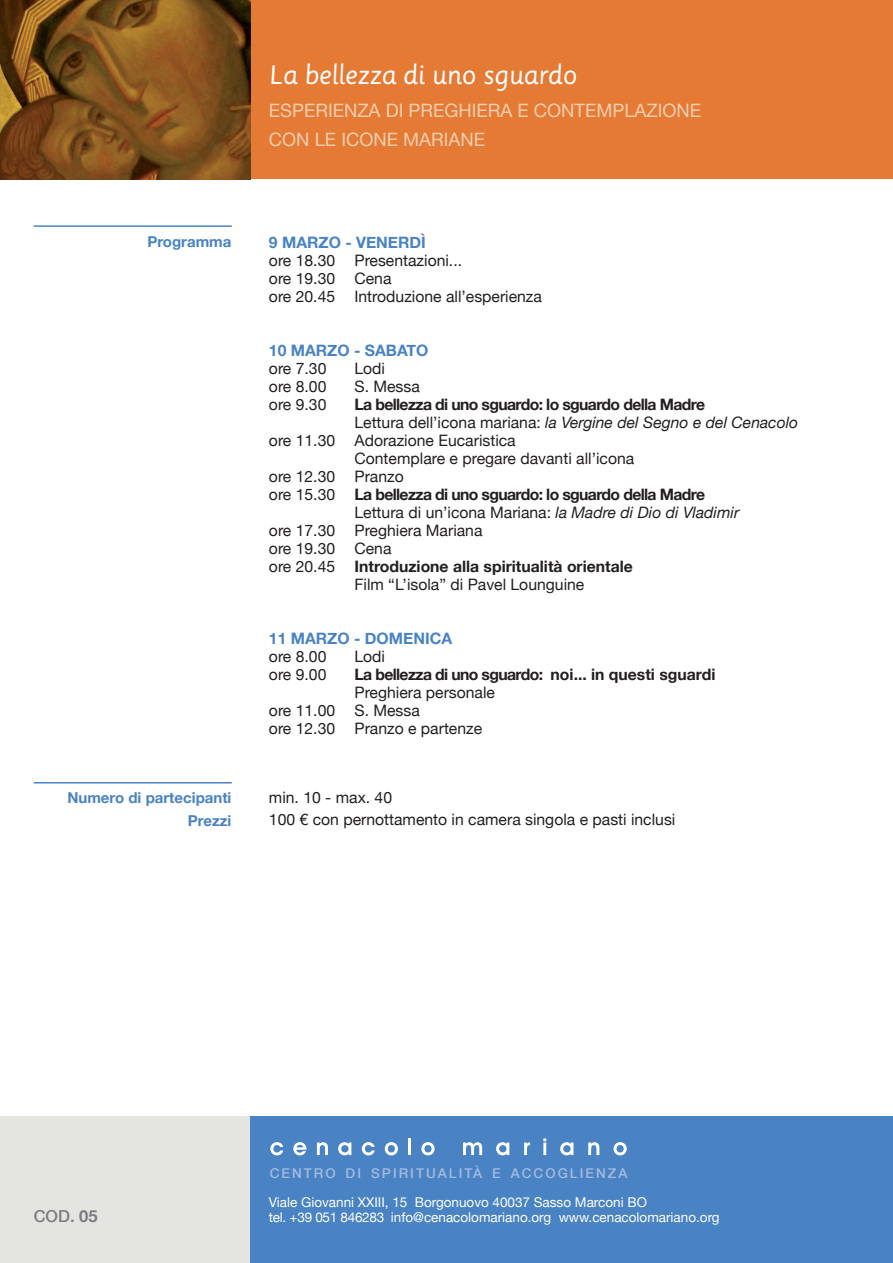
<style>
.page{position:relative;width:893px;height:1263px;background:#fff}
.page>*{position:absolute;margin:0;border:0;box-sizing:border-box;transform-origin:0 0}
.t1{font:26.1px "Sassoon Primary";letter-spacing:-.02em;color:#fff}
.t2{font:18.45px "Helvetica Neue";color:#f6ceaf}
.t3{font:500 16.5px "Helvetica Neue";color:#7a7c7f}
.t4{font:15.75px/18px "Helvetica Neue";color:#231f20}
.t5{font:700 15.75px "Helvetica Neue";letter-spacing:-.04em;color:#231f20}
.t6{font:italic 15.75px "Helvetica Neue";color:#231f20}
.t7{font:700 15.75px "Helvetica Neue";color:#231f20}
.t8{font:700 15.75px "Helvetica Neue";color:#4983c4}
.t9{font:700 15px/22.2px "Helvetica Neue";color:#4983c4;text-align:right}
.t10{font:13.5px/15px "Helvetica Neue";color:#fff}
.t11{font:500 13.5px "Helvetica Neue";letter-spacing:.15em;color:#a5badf}
.s1{font-style:normal}
.s2{font-weight:400}
.s3{font-style:italic}
.s4{font-weight:700}
</style>
<div class="page">
<div style="left:0;top:1116px;width:255px;height:147px;background:#e4e4e1"></div>
<div style="left:251px;top:1116px;width:642px;height:147px;background:#4983c4"></div>
<div style="left:0;top:0;width:893px;height:179px;background:#e57a35"></div>
<svg style="left:270px;top:1142px;width:13px;height:13px"></svg>
<svg style="left:293px;top:1142px;width:13px;height:13px"></svg>
<svg style="left:317px;top:1142px;width:11px;height:13px"></svg>
<svg style="left:338px;top:1142px;width:13px;height:13px"></svg>
<svg style="left:362px;top:1142px;width:13px;height:13px"></svg>
<svg style="left:385px;top:1142px;width:13px;height:13px"></svg>
<hr style="left:408px;top:1138px;width:3px;height:17px;background:#fff">
<svg style="left:421px;top:1142px;width:14px;height:13px"></svg>
<svg style="left:463px;top:1142px;width:19px;height:13px"></svg>
<svg style="left:496px;top:1142px;width:13px;height:13px"></svg>
<svg style="left:524px;top:1142px;width:6px;height:13px"></svg>
<svg style="left:543px;top:1138px;width:3px;height:17px"></svg>
<svg style="left:560px;top:1142px;width:13px;height:13px"></svg>
<svg style="left:588px;top:1142px;width:11px;height:13px"></svg>
<svg style="left:614px;top:1142px;width:13px;height:13px"></svg>
<hr style="left:34px;top:782px;width:198px;height:1px;background:#4983c4">
<hr style="left:34px;top:225px;width:198px;height:2px;background:#4983c4">
<img style="left:0;top:0;width:251px;height:179px">
<p class="t9" style="left:147px;top:231px;width:86px">Programma</p>
<p class="t9" style="left:67px;top:787px;width:166px">Numero di partecipanti<br>Prezzi</p>
<h1 class="t1" style="left:269px;top:60px;width:310px">La bellezza di uno sguardo</h1>
<p class="t2" style="left:269px;top:97px;width:46px">Esperie</p>
<p class="t2" style="left:344px;top:97px;width:90px">nza di preg</p>
<p class="t2" style="left:458px;top:97px;width:65px">hiera eco</p>
<p class="t2" style="left:561px;top:97px;width:135px">ntem plazione</p>
<p class="t2" style="left:269px;top:126px;width:67px">conleico</p>
<p class="t2" style="left:373px;top:126px;width:111px">nemariane</p>
<p class="t8" style="left:269px;top:230px;width:40px">9 marzo</p>
<p class="t8" style="left:345px;top:230px;width:33px">- venerd</p>
<p class="t8" style="left:421px;top:230px;width:6px">ì</p>
<p class="t4" style="left:269px;top:252px;width:275px">ore 18.30 Presentazioni...<br>ore 19.30 Cena<br>ore 20.45 Introduzione all’esperienza</p>
<p class="t8" style="left:269px;top:338px;width:49px">10 marzo</p>
<p class="t8" style="left:354px;top:338px;width:23px">- sabato</p>
<p class="t4" style="left:269px;top:360px;width:59px">ore 7.30</p>
<p class="t4" style="left:354px;top:360px;width:32px">Lodi</p>
<p class="t4" style="left:269px;top:378px;width:59px">ore 8.00</p>
<p class="t4" style="left:354px;top:378px;width:67px">S. Messa</p>
<p class="t4" style="left:269px;top:396px;width:59px">ore 9.30</p>
<p class="t5" style="left:354px;top:392px;width:352px">La bellezza di uno sguardo: lo sguardo della Madre</p>
<p class="t6" style="left:354px;top:411px;width:445px"><span class="s1">Lettura dell’icona mariana:</span> la Vergine del Segno e del Cenacolo</p>
<p class="t4" style="left:269px;top:432px;width:248px">ore 11.30 Adorazione Eucaristica</p>
<p class="t4" style="left:354px;top:450px;width:281px">Contemplare e pregare davanti all’icona</p>
<p class="t4" style="left:269px;top:468px;width:136px">ore 12.30 Pranzo</p>
<p class="t5" style="left:269px;top:482px;width:438px"><span class="s2">ore 15.30</span> La bellezza di uno sguardo: lo sguardo della Madre</p>
<p class="t4" style="left:354px;top:504px;width:386px">Lettura di un’icona Mariana: <span class="s3">la Madre di Dio di Vladimir</span></p>
<p class="t4" style="left:269px;top:522px;width:215px">ore 17.30 Preghiera Mariana</p>
<p class="t4" style="left:269px;top:540px;width:124px">ore 19.30 Cena</p>
<p class="t7" style="left:269px;top:554px;width:365px"><span class="s2">ore 20.45</span> Introduzione alla spiritualità orientale</p>
<p class="t4" style="left:354px;top:576px;width:231px">Film “L’isola” di Pavel Lounguine</p>
<p class="t8" style="left:269px;top:626px;width:49px">11 marzo</p>
<p class="t8" style="left:354px;top:626px;width:60px">- domenica</p>
<p class="t4" style="left:269px;top:648px;width:59px">ore 8.00</p>
<p class="t4" style="left:354px;top:648px;width:32px">Lodi</p>
<p class="t4" style="left:269px;top:666px;width:59px">ore 9.00</p>
<p class="t5" style="left:354px;top:662px;width:362px">La bellezza di uno sguardo: noi... in questi sguardi</p>
<p class="t4" style="left:269px;top:684px;width:228px;text-indent:86px">Preghiera personale ore 11.00 S. Messa<br>ore 12.30 Pranzo e partenze</p>
<p class="t4" style="left:269px;top:787px;width:408px;line-height:22.2px">min. 10 - max. 40<br>100 € con pernottamento in camera singola e pasti inclusi</p>
<p class="t3" style="left:34px;top:1203px;width:65px">COD. <span class="s4">05</span></p>
<p class="t11" style="left:270px;top:1162px;width:265px">C ENTRO D I SPIRITUALITÀ E ACCOG</p>
<p class="t11" style="left:570px;top:1162px;width:59px">LIENZA</p>
<p class="t10" style="left:269px;top:1195px;width:452px">Viale Giovanni XXIII, 15 Borgonuovo 40037 Sasso Marconi BO<br>tel. +39 051 846283 info@cenacolomariano.org www.cenacolomariano.org</p>
</div>
